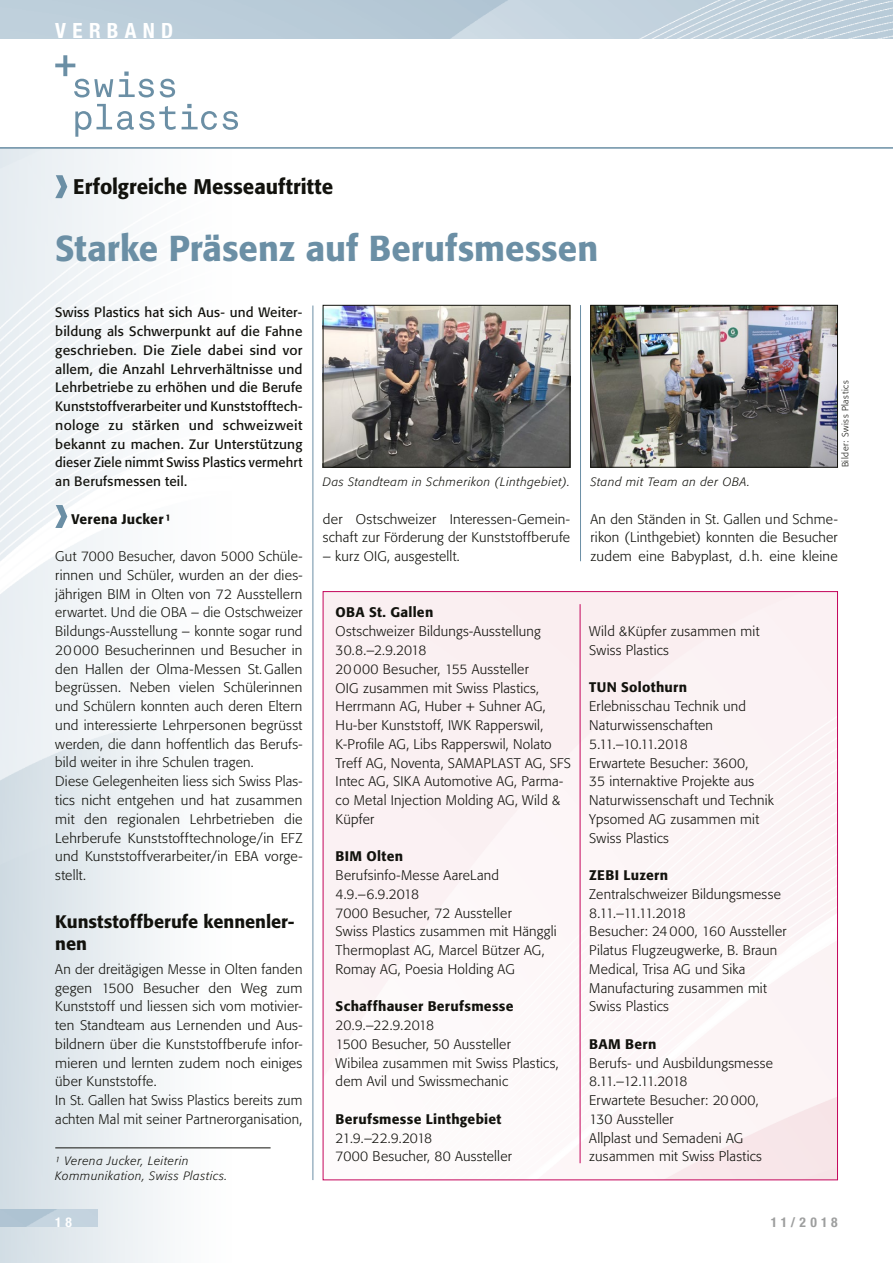
<style>
.page{position:relative;width:893px;height:1263px;background:#fff}
.page>*{position:absolute;margin:0;border:0;box-sizing:border-box;transform-origin:0 0}
.t1{font:500 35.7px "Formata";color:#6b8fa5}
.t2{font:500 21px "Formata";color:#12120d}
.t3{font:700 condensed 21px "Helvetica Neue LT Std";letter-spacing:.3em;color:#fff}
.t4{font:500 18px/21.6px "Formata";color:#12120d}
.t5{font:300 13.8px/18.8px "Formata";letter-spacing:.015em;color:#12120d}
.t6{font:500 13.8px "Formata";letter-spacing:.02em;color:#12120d}
.t7{font:13.5px/18.8px "Formata";letter-spacing:.01em;color:#12120d;text-align:justify}
.t8{font:700 condensed 13.5px "Helvetica Neue LT Std";letter-spacing:.29em;color:#9d9e9e}
.t9{font:700 condensed 13.5px "Helvetica Neue LT Std";color:#fff}
.t10{font:italic 300 12px/15px "Formata";letter-spacing:.05em;color:#12120d}
.t11{font:300 9px "Formata";letter-spacing:.06em;color:#12120d}
</style>
<div class="page">
<img style="left:0;top:0;width:893px;height:38px">
<img style="left:0;top:1210px;width:98px;height:17px">
<svg style="left:55px;top:55px;width:58px;height:42px"></svg>
<svg style="left:119px;top:72px;width:35px;height:25px"></svg>
<svg style="left:160px;top:79px;width:15px;height:18px"></svg>
<svg style="left:75px;top:111px;width:16px;height:26px"></svg>
<svg style="left:97px;top:104px;width:79px;height:26px"></svg>
<svg style="left:182px;top:104px;width:35px;height:26px"></svg>
<svg style="left:223px;top:111px;width:15px;height:19px"></svg>
<hr style="left:0;top:147px;width:893px;height:2px;background:#6b8fa5">
<hr style="left:313px;top:306px;width:1px;height:874px;background:#6b8fa5">
<hr style="left:580px;top:305px;width:1px;height:256px;background:#6b8fa5">
<svg style="left:55px;top:175px;width:12px;height:23px"></svg>
<svg style="left:55px;top:505px;width:12px;height:23px"></svg>
<hr style="left:55px;top:1147px;width:216px;height:1px;background:#12120d">
<img style="left:325px;top:307px;width:243px;height:158px">
<div style="left:323px;top:305px;width:247px;height:162px;border:1px solid #12120d"></div>
<img style="left:592px;top:307px;width:244px;height:158px">
<div style="left:590px;top:305px;width:248px;height:162px;border:1px solid #12120d"></div>
<hr style="left:580px;top:604px;width:1px;height:559px;background:#c4055b">
<h2 class="t3" style="left:55px;top:18px;width:120px">VERBAND</h2>
<h2 class="t2" style="left:73px;top:174px;width:261px">Erfolgreiche Messeauftritte</h2>
<h1 class="t1" style="left:55px;top:227px;width:544px">Starke Präsenz auf Berufsmessen</h1>
<p class="t7" style="left:55px;top:303px;width:249px">Swiss Plastics hat sich Aus- und Weiter&shy;bildung als Schwerpunkt auf die Fahne geschrieben. Die Ziele dabei sind vor allem, die Anzahl Lehrverhältnisse und Lehrbetriebe zu erhöhen und die Berufe Kunststoffverarbeiter und Kunststofftech&shy;nologe zu stärken und schweizweit bekannt zu machen. Zur Unterstützung dieser Ziele nimmt Swiss Plastics vermehrt an Berufsmessen teil.</p>
<p class="t6" style="left:72px;top:510px;width:101px">Verena Jucker¹</p>
<p class="t5" style="left:55px;top:547px;width:249px">Gut 7000 Besucher, davon 5000 Schüle&shy;rinnen und Schüler, wurden an der dies&shy;jährigen BIM in Olten von 72 Ausstellern erwartet. Und die OBA – die Ostschweizer Bildungs-Ausstellung – konnte sogar rund 20000 Besucherinnen und Besucher in den Hallen der Olma-Messen St.Gallen begrüssen. Neben vielen Schülerinnen und Schülern konnten auch deren Eltern und interessierte Lehrpersonen begrüsst werden, die dann hoffentlich das Berufs&shy;bild weiter in ihre Schulen tragen.<br>Diese Gelegenheiten liess sich Swiss Plas&shy;tics nicht entgehen und hat zusammen mit den regionalen Lehrbetrieben die Lehrberufe Kunststofftechnologe/in EFZ und Kunststoffverarbeiter/in EBA vorge&shy;stellt.</p>
<h3 class="t4" style="left:55px;top:911px;width:241px">Kunststoffberufe kennenler&shy;nen</h3>
<p class="t5" style="left:55px;top:960px;width:249px">An der dreitägigen Messe in Olten fanden gegen 1500 Besucher den Weg zum Kunststoff und liessen sich vom motivier&shy;ten Standteam aus Lernenden und Aus&shy;bildnern über die Kunststoffberufe infor&shy;mieren und lernten zudem noch einiges über Kunststoffe.<br>In St. Gallen hat Swiss Plastics bereits zum achten Mal mit seiner Partnerorganisation,</p>
<p class="t10" style="left:55px;top:1153px;width:174px">¹ Verena Jucker, Leiterin<br>Kommunikation, Swiss Plastics.</p>
<p class="t10" style="left:323px;top:474px;width:249px">Das Standteam in Schmerikon (Linthgebiet).</p>
<p class="t10" style="left:590px;top:474px;width:161px">Stand mit Team an der OBA.</p>
<p class="t11" style="left:840px;top:467px;width:89px;rotate:-90deg">Bilder: Swiss Plastics</p>
<p class="t5" style="left:323px;top:510px;width:249px">der Ostschweizer Interessen-Gemein&shy;schaft zur Förderung der Kunststoffberufe</p>
<p class="t5" style="left:323px;top:547px;width:138px">– kurz OIG, ausgestellt.</p>
<p class="t6" style="left:336px;top:604px;width:99px">OBA St. Gallen</p>
<p class="t5" style="left:336px;top:622px;width:237px">Ostschweizer Bildungs-Ausstellung<br>30.8.–2.9.2018<br>20000 Besucher, 155 Aussteller<br>OIG zusammen mit Swiss Plastics,<br>Herrmann AG, Huber + Suhner AG,<br>Hu-ber Kunststoff, IWK Rapperswil,<br>K-Profile AG, Libs Rapperswil, Nolato<br>Treff AG, Noventa, SAMAPLAST AG, SFS<br>Intec AG, SIKA Automotive AG, Parma&shy;co Metal Injection Molding AG, Wild &amp;<br>Küpfer</p>
<p class="t6" style="left:336px;top:848px;width:69px">BIM Olten</p>
<p class="t5" style="left:336px;top:866px;width:223px">Berufsinfo-Messe AareLand<br>4.9.–6.9.2018<br>7000 Besucher, 72 Aussteller<br>Swiss Plastics zusammen mit Hänggli<br>Thermoplast AG, Marcel Bützer AG,<br>Romay AG, Poesia Holding AG</p>
<p class="t6" style="left:336px;top:998px;width:179px">Schaffhauser Berufsmesse</p>
<p class="t5" style="left:336px;top:1016px;width:225px">20.9.–22.9.2018<br>1500 Besucher, 50 Aussteller<br>Wibilea zusammen mit Swiss Plastics, dem Avil und Swissmechanic</p>
<p class="t6" style="left:336px;top:1110px;width:167px">Berufsmesse Linthgebiet</p>
<p class="t5" style="left:336px;top:1128px;width:178px">21.9.–22.9.2018<br>7000 Besucher, 80 Aussteller</p>
<p class="t5" style="left:590px;top:510px;width:249px;text-align:justify">An den Ständen in St. Gallen und Schme&shy;rikon (Linthgebiet) konnten die Besucher zudem eine Babyplast, d. h. eine kleine</p>
<p class="t5" style="left:589px;top:622px;width:172px">Wild &amp;Küpfer zusammen mit<br>Swiss Plastics</p>
<p class="t6" style="left:589px;top:679px;width:99px">TUN Solothurn</p>
<p class="t5" style="left:589px;top:697px;width:186px">Erlebnisschau Technik und<br>Naturwissenschaften<br>5.11.–10.11.2018<br>Erwartete Besucher: 3600,<br>35 internaktive Projekte aus<br>Naturwissenschaft und Technik<br>Ypsomed AG zusammen mit<br>Swiss Plastics</p>
<p class="t6" style="left:589px;top:867px;width:80px">ZEBI Luzern</p>
<p class="t5" style="left:589px;top:885px;width:199px">Zentralschweizer Bildungsmesse<br>8.11.–11.11.2018<br>Besucher: 24000, 160 Aussteller<br>Pilatus Flugzeugwerke, B. Braun<br>Medical, Trisa AG und Sika<br>Manufacturing zusammen mit<br>Swiss Plastics</p>
<p class="t6" style="left:589px;top:1035px;width:69px">BAM Bern</p>
<p class="t5" style="left:589px;top:1053px;width:185px">Berufs- und Ausbildungsmesse<br>8.11.–12.11.2018<br>Erwartete Besucher: 20000,<br>130 Aussteller<br>Allplast und Semadeni AG zusammen mit Swiss Plastics</p>
<p class="t9" style="left:55px;top:1214px;width:18px">1 8</p>
<p class="t8" style="left:771px;top:1214px;width:68px">11/2018</p>
</div>
